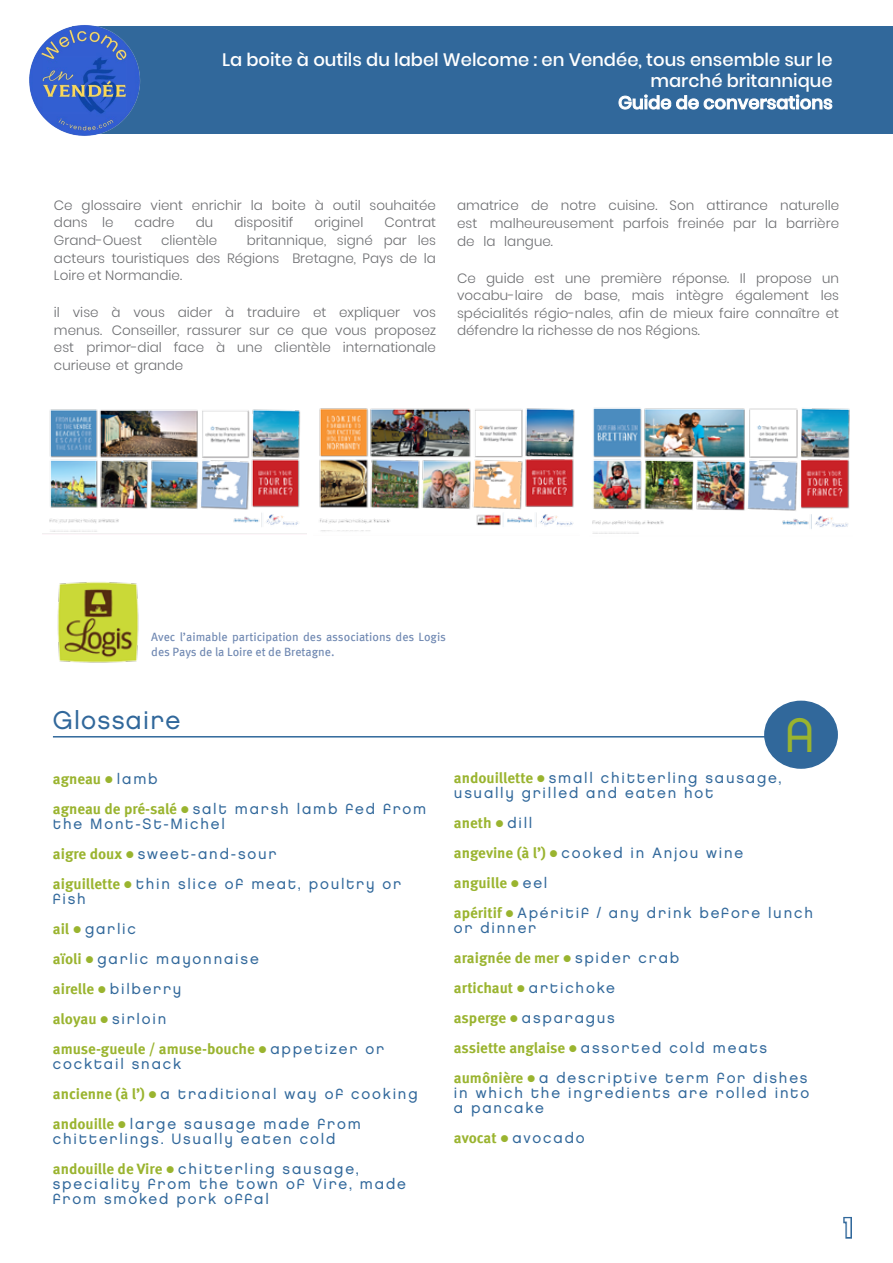
<style>
.page{position:relative;width:893px;height:1263px;background:#fff}
.page>*{position:absolute;margin:0;border:0;box-sizing:border-box;transform-origin:0 0}
.t1{font:48px "Chalet London Nineteen Seventy";color:#9ab42f}
.t2{font:27px "Chalet Tokyo";color:#fff}
.t3{font:25.5px "Chalet London Nineteen Eighty";letter-spacing:.05em;color:#31689b}
.t4{font:500 18px/21.6px "Poppins";color:#fff;text-align:right}
.t5{font:15px/30px "Chalet London Nineteen Eighty";letter-spacing:.12em;color:#31689b}
.t6{font:700 15px/30px "Meta OFC";color:#9ab42f}
.t7{font:300 13.5px/17.5px "Poppins";color:#6d6e71;text-align:justify}
.t8{font:12px/15px "Meta OFC";color:#6e87b1}
.s1{font-family:"Chalet London Nineteen Eighty";font-weight:400;color:#31689b}
.s2{font-family:"Meta OFC";font-weight:700;color:#9ab42f}
.s3{color:#9ab42f}
</style>
<div class="page">
<svg style="left:843px;top:1216px;width:9px;height:23px"></svg>
<div style="left:72px;top:26px;width:821px;height:108px;background:#31689b"></div>
<img style="left:57px;top:582px;width:82px;height:81px">
<hr style="left:53px;top:736px;width:715px;height:1px;background:#31689b">
<div style="left:765px;top:701px;width:72px;height:67px;background:#31689b;border-radius:50%"></div>
<div style="left:764px;top:701px;width:74px;height:68px;border:2px solid #31689b;border-radius:50%"></div>
<img style="left:592px;top:408px;width:258px;height:126px">
<img style="left:319px;top:408px;width:256px;height:124px">
<img style="left:42px;top:409px;width:265px;height:125px">
<img style="left:29px;top:25px;width:112px;height:111px">
<p class="t4" style="left:222px;top:49px;width:612px">La boite à outils du label Welcome : en Vendée, tous ensemble sur le marché britannique<br>Guide de conversations</p>
<p class="t7" style="left:54px;top:196px;width:384px">Ce glossaire vient enrichir la boite à outil souhaitée dans le</p>
<p class="t7" style="left:135px;top:214px;width:42px">cadre</p>
<p class="t7" style="left:196px;top:214px;width:19px">du</p>
<p class="t7" style="left:234px;top:214px;width:61px">dispositif</p>
<p class="t7" style="left:315px;top:214px;width:50px">originel</p>
<p class="t7" style="left:385px;top:214px;width:53px">Contrat</p>
<p class="t7" style="left:54px;top:232px;width:90px">Grand-Ouest</p>
<p class="t7" style="left:161px;top:232px;width:58px">clientèle</p>
<p class="t7" style="left:54px;top:232px;width:384px;text-indent:193px">britannique, signé par les acteurs touristiques des Régions Bretagne, Pays de la Loire et Normandie.</p>
<p class="t7" style="left:54px;top:304px;width:384px">il vise à vous aider à traduire et expliquer vos menus. Conseiller, rassurer sur ce que vous proposez est primor-dial face à une clientèle internationale curieuse et grande</p>
<p class="t7" style="left:457px;top:197px;width:383px">amatrice de notre cuisine. Son attirance naturelle est malheureusement parfois freinée par la barrière de la langue.</p>
<p class="t7" style="left:457px;top:269px;width:383px">Ce guide est une première réponse. Il propose un vocabu-laire de base, mais intègre également les spécialités régio-nales, afin de mieux faire connaître et défendre la richesse de nos Régions.</p>
<p class="t8" style="left:151px;top:629px;width:296px">Avec l’aimable participation des associations des Logis des Pays de la Loire et de Bretagne.</p>
<h3 class="t3" style="left:53px;top:704px;width:129px">Glossaire</h3>
<p class="t6" style="left:53px;top:764px;width:106px">agneau ● <span class="s1">lamb</span></p>
<p class="t5" style="left:53px;top:801px;width:375px;line-height:15px"><span class="s2">agneau de pré-salé</span> <span class="s3">●</span> salt marsh lamb fed from the Mont-St-Michel</p>
<p class="t5" style="left:53px;top:838px;width:350px"><span class="s2">aigre doux</span> <span class="s3">●</span> sweet-and-sour<br><span class="s2">aiguillette</span> <span class="s3">●</span> thin slice of meat, poultry or</p>
<p class="t5" style="left:53px;top:883px;width:207px">fish<br><span class="s2">ail</span> <span class="s3">●</span> garlic<br><span class="s2">aïoli</span> <span class="s3">●</span> garlic mayonnaise <span class="s2">airelle</span> <span class="s3">●</span> bilberry<br><span class="s2">aloyau</span> <span class="s3">●</span> sirloin</p>
<p class="t6" style="left:53px;top:1034px;width:333px">amuse-gueule / amuse-bouche ● <span class="s1">appetizer or</span></p>
<p class="t5" style="left:53px;top:1048px;width:366px">cocktail snack<br><span class="s2">ancienne (à l’)</span> <span class="s3">●</span> a traditional way of cooking <span class="s2">andouille</span> <span class="s3">●</span> large sausage made from</p>
<p class="t5" style="left:53px;top:1123px;width:307px">chitterlings. Usually eaten cold <span class="s2">andouille de Vire</span> <span class="s3">●</span> chitterling sausage,</p>
<p class="t5" style="left:53px;top:1176px;width:355px;line-height:15px">speciality from the town of Vire, made from smoked pork offal</p>
<h1 class="t1" style="left:785px;top:705px;width:32px">A</h1>
<p class="t5" style="left:454px;top:770px;width:329px;line-height:15px"><span class="s2">andouillette</span> <span class="s3">●</span> small chitterling sausage, usually grilled and eaten hot</p>
<p class="t6" style="left:454px;top:808px;width:80px">aneth ● <span class="s1">dill</span></p>
<p class="t5" style="left:454px;top:837px;width:291px"><span class="s2">angevine (à l’)</span> <span class="s3">●</span> cooked in Anjou wine</p>
<p class="t6" style="left:454px;top:868px;width:95px">anguille ● <span class="s1">eel</span></p>
<p class="t5" style="left:454px;top:905px;width:361px;line-height:15px"><span class="s2">apéritif</span> <span class="s3">●</span> Apéritif / any drink before lunch or dinner</p>
<p class="t6" style="left:454px;top:943px;width:227px">araignée de mer ● <span class="s1">spider crab </span>artichaut ● <span class="s1">artichoke</span></p>
<p class="t5" style="left:454px;top:1002px;width:355px"><span class="s2">asperge</span> <span class="s3">●</span> asparagus<br><span class="s2">assiette anglaise</span> <span class="s3">●</span> assorted cold meats <span class="s2">aumônière</span> <span class="s3">●</span> a descriptive term for dishes</p>
<p class="t5" style="left:454px;top:1085px;width:357px;line-height:15px">in which the ingredients are rolled into a pancake</p>
<p class="t5" style="left:454px;top:1122px;width:132px"><span class="s2">avocat</span> <span class="s3">●</span> avocado</p>
<h2 class="t2" style="left:844px;top:1211px;width:12px">1</h2>
</div>
